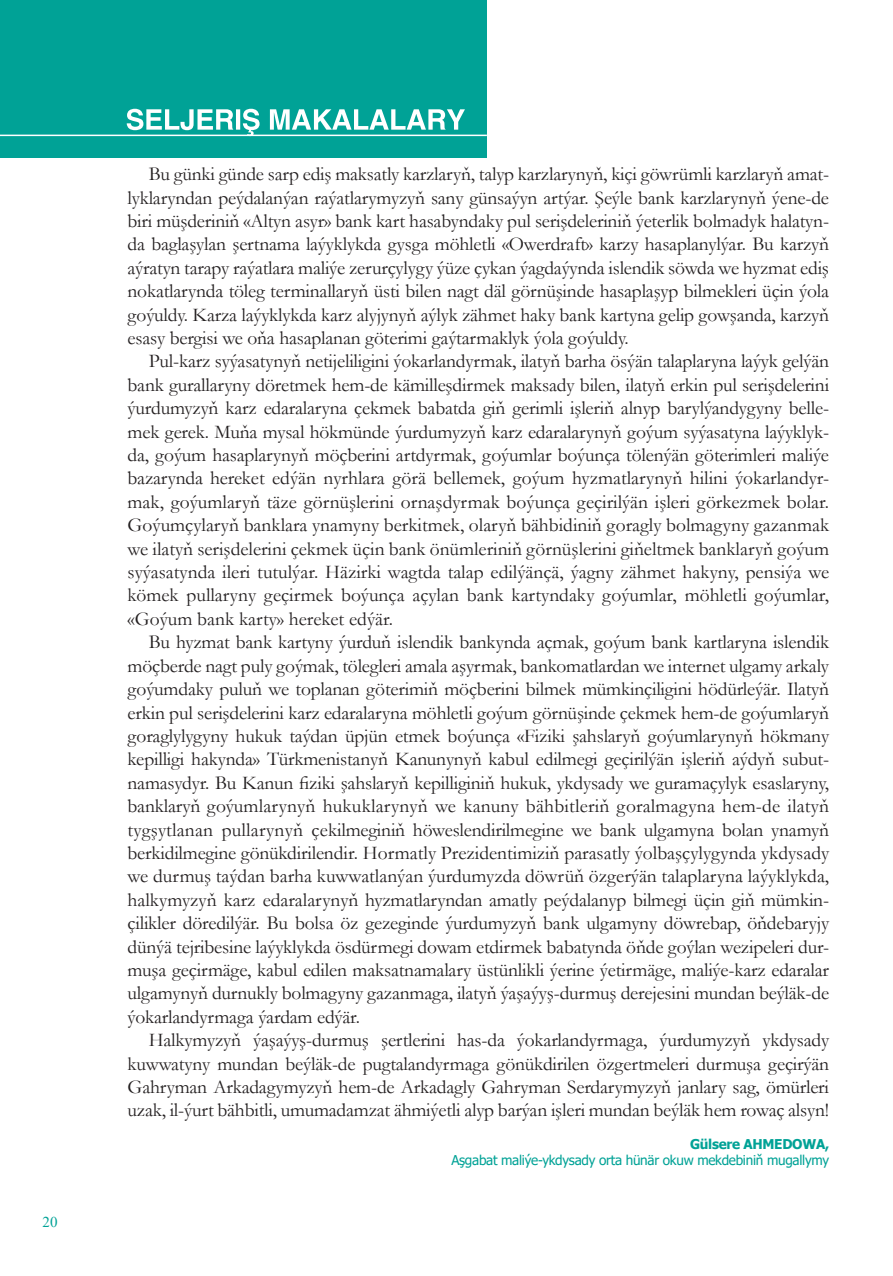
<style>
.page{position:relative;width:893px;height:1276px;background:#fff}
.page>*{position:absolute;margin:0;border:0;box-sizing:border-box;transform-origin:0 0}
.Garamond16{font:19.5px/23.4px "Garamond";letter-spacing:-.01em;color:#231f20;text-align:justify}
.t1{font:15px "Times New Roman";color:#00a296}
.Подпись{font:13.5px "Tahoma";letter-spacing:-.02em;color:#00a296}
.Подпись-2{font:700 13.5px "Tahoma";letter-spacing:-.02em;color:#00a296}
</style>
<div class="page">
<div style="left:0;top:0;width:487px;height:157px;background:#00a296"></div>
<hr style="left:0;top:135px;width:487px;height:1px;background:#fff">
<svg style="left:127px;top:109px;width:338px;height:26px"></svg>
<p class="t1" style="left:43px;top:1211px;width:16px">20</p>
<p class="Garamond16" style="left:128px;top:162px;width:703px;text-indent:21px">Bu günki günde sarp ediş maksatly karzlaryň, talyp karzlarynyň, kiçi göwrümli karzlaryň amat&shy;lyklaryndan peýdalanýan raýatlarymyzyň sany günsaýyn artýar. Şeýle bank karzlarynyň ýene-de biri müşderiniň «Altyn asyr» bank kart hasabyndaky pul serişdeleriniň ýeterlik bolmadyk halatyn&shy;da baglaşylan şertnama laýyklykda gysga möhletli «Owerdraft» karzy hasaplanylýar. Bu karzyň aýratyn tarapy raýatlara maliýe zerurçylygy ýüze çykan ýagdaýynda islendik söwda we hyzmat ediş nokatlarynda töleg terminallaryň üsti bilen nagt däl görnüşinde hasaplaşyp bilmekleri üçin ýola goýuldy. Karza laýyklykda karz alyjynyň aýlyk zähmet haky bank kartyna gelip gowşanda, karzyň esasy bergisi we oňa hasaplanan göterimi gaýtarmaklyk ýola goýuldy.</p>
<p class="Garamond16" style="left:128px;top:349px;width:703px;text-indent:21px">Pul-karz syýasatynyň netijeliligini ýokarlandyrmak, ilatyň barha ösýän talaplaryna laýyk gelýän bank gurallaryny döretmek hem-de kämilleşdirmek maksady bilen, ilatyň erkin pul serişdelerini ýurdumyzyň karz edaralaryna çekmek babatda giň gerimli işleriň alnyp barylýandygyny belle&shy;mek gerek. Muňa mysal hökmünde ýurdumyzyň karz edaralarynyň goýum syýasatyna laýyklyk&shy;da, goýum hasaplarynyň möçberini artdyrmak, goýumlar boýunça tölenýän göterimleri maliýe bazarynda hereket edýän nyrhlara görä bellemek, goýum hyzmatlarynyň hilini ýokarlandyr&shy;mak, goýumlaryň täze görnüşlerini ornaşdyrmak boýunça geçirilýän işleri görkezmek bolar.<br>Goýumçylaryň banklara ynamyny berkitmek, olaryň bähbidiniň goragly bolmagyny gazanmak we ilatyň serişdelerini çekmek üçin bank önümleriniň görnüşlerini giňeltmek banklaryň goýum syýasatynda ileri tutulýar. Häzirki wagtda talap edilýänçä, ýagny zähmet hakyny, pensiýa we kömek pullaryny geçirmek boýunça açylan bank kartyndaky goýumlar, möhletli goýumlar, «Goýum bank karty» hereket edýär.</p>
<p class="Garamond16" style="left:128px;top:630px;width:703px;text-indent:21px">Bu hyzmat bank kartyny ýurduň islendik bankynda açmak, goýum bank kartlaryna islendik möçberde nagt puly goýmak, tölegleri amala aşyrmak, bankomatlardan we internet ulgamy arkaly goýumdaky puluň we toplanan göterimiň möçberini bilmek mümkinçiligini hödürleýär. Ilatyň erkin pul serişdelerini karz edaralaryna möhletli goýum görnüşinde çekmek hem-de goýumlaryň goraglylygyny hukuk taýdan üpjün etmek boýunça «Fiziki şahslaryň goýumlarynyň hökmany kepilligi hakynda» Türkmenistanyň Kanunynyň kabul edilmegi geçirilýän işleriň aýdyň subut&shy;namasydyr. Bu Kanun fiziki şahslaryň kepilliginiň hukuk, ykdysady we guramaçylyk esaslaryny, banklaryň goýumlarynyň hukuklarynyň we kanuny bähbitleriň goralmagyna hem-de ilatyň tygşytlanan pullarynyň çekilmeginiň höweslendirilmegine we bank ulgamyna bolan ynamyň berkidilmegine gönükdirilendir. Hormatly Prezidentimiziň parasatly ýolbaşçylygynda ykdysady we durmuş taýdan barha kuwwatlanýan ýurdumyzda döwrüň özgerýän talaplaryna laýyklykda, halkymyzyň karz edaralarynyň hyzmatlaryndan amatly peýdalanyp bilmegi üçin giň mümkin&shy;çilikler döredilýär. Bu bolsa öz gezeginde ýurdumyzyň bank ulgamyny döwrebap, öňdebaryjy dünýä tejribesine laýyklykda ösdürmegi dowam etdirmek babatynda öňde goýlan wezipeleri dur&shy;muşa geçirmäge, kabul edilen maksatnamalary üstünlikli ýerine ýetirmäge, maliýe-karz edaralar ulgamynyň durnukly bolmagyny gazanmaga, ilatyň ýaşaýyş-durmuş derejesini mundan beýläk-de ýokarlandyrmaga ýardam edýär.</p>
<p class="Garamond16" style="left:128px;top:1028px;width:703px;text-indent:21px">Halkymyzyň ýaşaýyş-durmuş şertlerini has-da ýokarlandyrmaga, ýurdumyzyň ykdysady kuwwatyny mundan beýläk-de pugtalandyrmaga gönükdirilen özgertmeleri durmuşa geçirýän Gahryman Arkadagymyzyň hem-de Arkadagly Gahryman Serdarymyzyň janlary sag, ömürleri uzak, il-ýurt bähbitli, umumadamzat ähmiýetli alyp barýan işleri mundan beýläk hem rowaç alsyn!</p>
<p class="Подпись-2" style="left:690px;top:1134px;width:141px">Gülsere AHMEDOWA,</p>
<p class="Подпись" style="left:451px;top:1151px;width:379px">Aşgabat maliýe-ykdysady orta hünär okuw mekdebiniň mugallymy</p>
</div>
